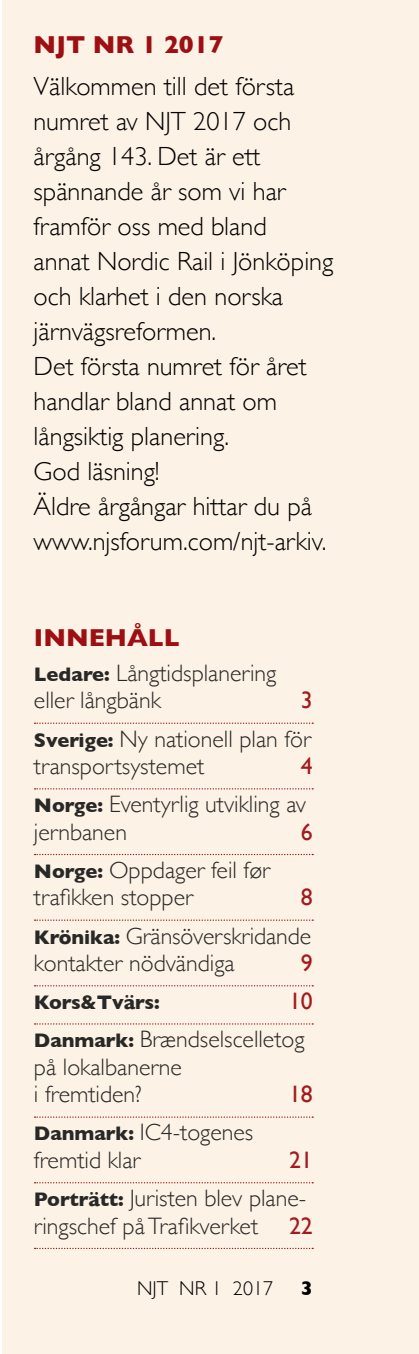
<style>
.page{position:relative;width:419px;height:1354px;background:#fff}
.page>*{position:absolute;margin:0;border:0;box-sizing:border-box;transform-origin:0 0}
.t1{font:300 26.25px/35px "Gill Sans";color:#000}
.t2{font:700 25px "Gill Sans";color:#9d0f12}
.t3{font:300 23.75px/38.2px "Gill Sans";color:#282827}
.t4{font:23.75px "Gill Sans";color:#a11b1e}
.t5{font:700 20px "Gill Sans";letter-spacing:-.005em;color:#282827}
.t6{font:300 20px "Gill Sans";color:#000}
.t7{font:700 20px "Gill Sans";color:#000}
.s1{font-weight:700;font-size:20px}
.s2{font-weight:400;color:#a11b1e}
</style>
<div class="page">
<div style="left:2px;top:0;width:416px;height:1354px;background:#fdf2e6"></div>
<svg style="left:35px;top:722px;width:278px;height:2px"></svg>
<svg style="left:35px;top:788px;width:278px;height:1px"></svg>
<svg style="left:35px;top:854px;width:278px;height:1px"></svg>
<svg style="left:35px;top:919px;width:278px;height:1px"></svg>
<svg style="left:35px;top:985px;width:278px;height:1px"></svg>
<svg style="left:35px;top:1023px;width:278px;height:1px"></svg>
<svg style="left:35px;top:1116px;width:278px;height:1px"></svg>
<svg style="left:35px;top:1182px;width:278px;height:1px"></svg>
<svg style="left:35px;top:1247px;width:278px;height:2px"></svg>
<p class="t2" style="left:34px;top:24px;width:191px">NJT NR 1 2017</p>
<p class="t1" style="left:34px;top:67px;width:301px">Välkommen till det första numret av NJT 2017 och årgång 143. Det är ett spännande år som vi har framför oss med bland<br>annat Nordic Rail i Jönköping och klarhet i den norska järnvägsreformen.<br>Det första numret för året handlar bland annat om långsiktig planering.<br>God läsning!<br>Äldre årgångar hittar du på www.njsforum.com/njt-arkiv.</p>
<p class="t2" style="left:34px;top:618px;width:147px">INNEHÅLL</p>
<p class="t3" style="left:34px;top:658px;width:243px;line-height:27.5px"><span class="s1">Ledare:</span> Långtidsplanering eller långbänk</p>
<p class="t3" style="left:34px;top:680px;width:280px;text-align:right"><span class="s2">3<br></span><span class="s1">Sverige:</span> Ny nationell plan för</p>
<p class="t3" style="left:34px;top:746px;width:171px">transportsystemet</p>
<p class="t3" style="left:34px;top:746px;width:280px;text-align:right"><span class="s2">4<br></span><span class="s1">Norge:</span> Eventyrlig utvikling av</p>
<p class="t3" style="left:34px;top:811px;width:94px">jernbanen</p>
<p class="t4" style="left:300px;top:817px;width:13px">6</p>
<p class="t3" style="left:34px;top:855px;width:237px;line-height:27.5px"><span class="s1">Norge:</span> Oppdager feil før trafikken stopper</p>
<p class="t3" style="left:34px;top:877px;width:280px;text-align:right"><span class="s2">8<br></span><span class="s1">Krönika:</span> Gränsöverskridande</p>
<p class="t3" style="left:34px;top:943px;width:202px">kontakter nödvändiga</p>
<p class="t4" style="left:300px;top:949px;width:13px">9</p>
<p class="t5" style="left:34px;top:986px;width:127px">Kors&amp;Tvärs:</p>
<p class="t3" style="left:34px;top:981px;width:280px;text-indent:255px"><span class="s2">10<br></span><span class="s1">Danmark:</span> Brændselscelletog</p>
<p class="t3" style="left:34px;top:1052px;width:149px;line-height:27.5px">på lokalbanerne i fremtiden?</p>
<p class="t4" style="left:288px;top:1080px;width:25px">18</p>
<p class="t3" style="left:34px;top:1117px;width:220px;line-height:27.5px"><span class="s1">Danmark:</span> IC4-togenes fremtid klar</p>
<p class="t3" style="left:34px;top:1140px;width:280px;text-align:right"><span class="s2">21<br></span><span class="s1">Porträtt:</span> Juristen blev plane-</p>
<p class="t3" style="left:34px;top:1205px;width:225px">ringschef på Trafikverket</p>
<p class="t4" style="left:288px;top:1211px;width:25px">22</p>
<p class="t6" style="left:137px;top:1273px;width:137px">NJT NR 1 2017</p>
<p class="t7" style="left:300px;top:1272px;width:13px">3</p>
</div>
